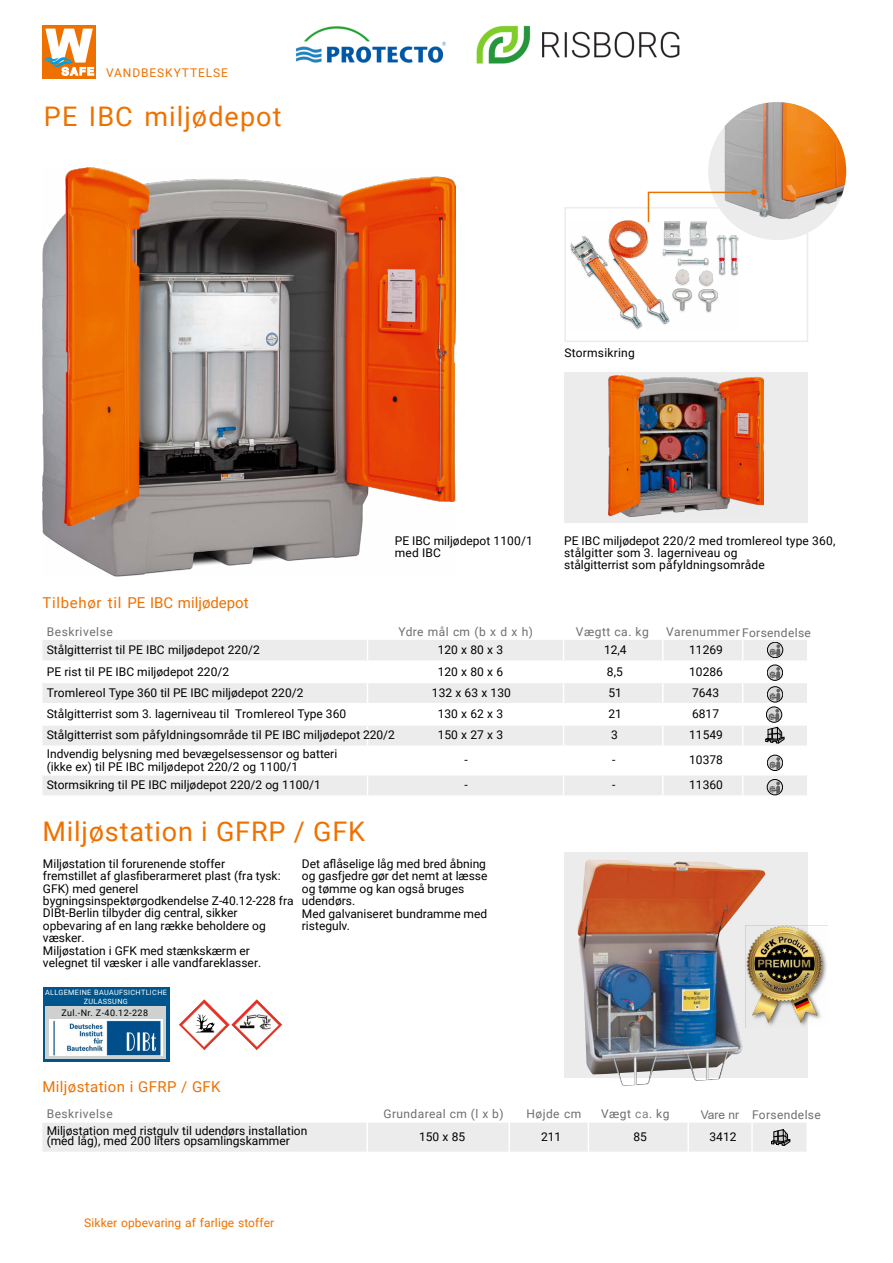
<style>
.page{position:relative;width:893px;height:1263px;background:#fff}
.page>*{position:absolute;margin:0;border:0;box-sizing:border-box;transform-origin:0 0}
.t1{font:27px "Roboto";letter-spacing:.03em;color:#ee7100}
.t2{font:15px "Roboto";color:#ee7100}
.t3{font:15px "Roboto";letter-spacing:.025em;color:#ee7100}
.t4{font:12px/12.3px "Roboto";color:#000}
.t5{font:12px "Roboto";letter-spacing:.04em;color:#6e6e6e}
.t6{font:12px "Roboto";letter-spacing:.01em;color:#ee7100}
.t7{font:12px "Roboto";letter-spacing:.075em;color:#ee7100}
.t8{font:12px "Roboto";letter-spacing:.02em;color:#000}
.t9{font:12px "Arial";color:#6e6e6e}
.t10{font:9px "Roboto";letter-spacing:.045em;color:#000}
.t11{font:7.35px/8.7px "Roboto";letter-spacing:.045em;color:#fff;text-align:center}
.s1{color:#808080}
</style>
<div class="page">
<div style="left:43px;top:26px;width:53px;height:53px;background:#ee7100"></div>
<svg style="left:43px;top:29px;width:51px;height:47px"></svg>
<div style="left:564px;top:852px;width:244px;height:225px;background:#ececec"></div>
<img style="left:577px;top:860px;width:188px;height:226px">
<img style="left:43px;top:168px;width:413px;height:408px">
<div style="left:564px;top:372px;width:244px;height:150px;background:#ececec"></div>
<img style="left:608px;top:375px;width:155px;height:141px">
<img style="left:746px;top:925px;width:82px;height:102px">
<img style="left:743px;top:926px;width:82px;height:96px">
<img style="left:570px;top:221px;width:169px;height:109px">
<div style="left:564px;top:207px;width:244px;height:135px;border:2px solid #ececec"></div>
<div style="left:708px;top:102px;width:138px;height:138px;background:#ececec;border-radius:50%"></div>
<img style="left:725px;top:102px;width:121px;height:117px">
<svg style="left:647px;top:189px;width:110px;height:35px"></svg>
<img style="left:179px;top:999px;width:103px;height:51px">
<svg style="left:189px;top:1007px;width:34px;height:35px"></svg>
<div style="left:42px;top:1123px;width:765px;height:29px;background:#ececec"></div>
<svg style="left:43px;top:640px;width:764px;height:155px;fill:#ececec"></svg>
<hr style="left:43px;top:660px;width:324px;height:2px;background:#fff">
<hr style="left:367px;top:660px;width:196px;height:2px;background:#fff">
<hr style="left:563px;top:660px;width:100px;height:2px;background:#fff">
<hr style="left:663px;top:660px;width:80px;height:2px;background:#fff">
<hr style="left:743px;top:660px;width:65px;height:2px;background:#fff">
<hr style="left:43px;top:682px;width:324px;height:1px;background:#fff">
<hr style="left:367px;top:682px;width:196px;height:1px;background:#fff">
<hr style="left:563px;top:682px;width:100px;height:1px;background:#fff">
<hr style="left:663px;top:682px;width:80px;height:1px;background:#fff">
<hr style="left:743px;top:682px;width:65px;height:1px;background:#fff">
<hr style="left:43px;top:703px;width:324px;height:1px;background:#fff">
<hr style="left:367px;top:703px;width:196px;height:1px;background:#fff">
<hr style="left:563px;top:703px;width:100px;height:1px;background:#fff">
<hr style="left:663px;top:703px;width:80px;height:1px;background:#fff">
<hr style="left:743px;top:703px;width:65px;height:1px;background:#fff">
<hr style="left:43px;top:724px;width:324px;height:2px;background:#fff">
<hr style="left:367px;top:724px;width:196px;height:2px;background:#fff">
<hr style="left:563px;top:724px;width:100px;height:2px;background:#fff">
<hr style="left:663px;top:724px;width:80px;height:2px;background:#fff">
<hr style="left:743px;top:724px;width:65px;height:2px;background:#fff">
<hr style="left:43px;top:745px;width:324px;height:2px;background:#fff">
<hr style="left:367px;top:745px;width:196px;height:2px;background:#fff">
<hr style="left:563px;top:745px;width:100px;height:2px;background:#fff">
<hr style="left:663px;top:745px;width:80px;height:2px;background:#fff">
<hr style="left:743px;top:745px;width:65px;height:2px;background:#fff">
<hr style="left:43px;top:774px;width:324px;height:1px;background:#fff">
<hr style="left:367px;top:774px;width:196px;height:1px;background:#fff">
<hr style="left:563px;top:774px;width:100px;height:1px;background:#fff">
<hr style="left:663px;top:774px;width:80px;height:1px;background:#fff">
<hr style="left:743px;top:774px;width:65px;height:1px;background:#fff">
<svg style="left:563px;top:640px;width:1px;height:155px"></svg>
<svg style="left:662px;top:640px;width:1px;height:155px"></svg>
<svg style="left:367px;top:640px;width:1px;height:155px"></svg>
<svg style="left:742px;top:640px;width:1px;height:155px"></svg>
<svg style="left:767px;top:642px;width:16px;height:16px"></svg>
<div style="left:767px;top:642px;width:16px;height:16px;border:1px solid #000;border-radius:50%"></div>
<svg style="left:770px;top:644px;width:10px;height:13px"></svg>
<svg style="left:767px;top:665px;width:16px;height:15px"></svg>
<div style="left:767px;top:665px;width:16px;height:15px;border:1px solid #000;border-radius:50%"></div>
<svg style="left:770px;top:667px;width:10px;height:12px"></svg>
<svg style="left:767px;top:687px;width:16px;height:15px"></svg>
<div style="left:767px;top:686px;width:16px;height:16px;border:1px solid #000;border-radius:50%"></div>
<svg style="left:770px;top:689px;width:10px;height:12px"></svg>
<svg style="left:766px;top:707px;width:16px;height:15px"></svg>
<div style="left:766px;top:707px;width:16px;height:15px;border:1px solid #000;border-radius:50%"></div>
<svg style="left:769px;top:709px;width:10px;height:12px"></svg>
<svg style="left:765px;top:727px;width:19px;height:16px"></svg>
<svg style="left:767px;top:755px;width:16px;height:15px"></svg>
<div style="left:767px;top:755px;width:16px;height:16px;border:1px solid #000;border-radius:50%"></div>
<svg style="left:770px;top:757px;width:10px;height:12px"></svg>
<svg style="left:767px;top:779px;width:16px;height:16px"></svg>
<div style="left:767px;top:779px;width:16px;height:16px;border:1px solid #000;border-radius:50%"></div>
<svg style="left:770px;top:781px;width:10px;height:13px"></svg>
<div style="left:43px;top:987px;width:126px;height:75px;background:#00568c"></div>
<div style="left:46px;top:1006px;width:120px;height:53px;background:#cfd0d0"></div>
<svg style="left:49px;top:1019px;width:114px;height:37px"></svg>
<img style="left:53px;top:1020px;width:107px;height:35px">
<img style="left:477px;top:26px;width:202px;height:38px">
<img style="left:296px;top:26px;width:150px;height:37px">
<p class="t7" style="left:106px;top:68px;width:123px">VANDBESKYTTELSE</p>
<h1 class="t1" style="left:44px;top:106px;width:239px">PE IBC miljødepot</h1>
<p class="t2" style="left:43px;top:597px;width:208px">Tilbehør til PE IBC miljødepot</p>
<p class="t8" style="left:564px;top:348px;width:72px">Stormsikring</p>
<p class="t4" style="left:395px;top:536px;width:140px">PE IBC miljødepot 1100/1 med IBC</p>
<p class="t4" style="left:564px;top:536px;width:273px">PE IBC miljødepot 220/2 med tromlereol type 360, stålgitter som 3. lagerniveau og<br>stålgitterrist som påfyldningsområde</p>
<p class="t5" style="left:47px;top:627px;width:68px">Beskrivelse</p>
<p class="t5" style="left:399px;top:627px;width:136px">Ydre mål cm (b x d x h)</p>
<p class="t5" style="left:576px;top:627px;width:74px">Vægtt ca. kg</p>
<p class="t5" style="left:666px;top:628px;width:146px">Varenummer Forsendelse</p>
<p class="t4" style="left:47px;top:645px;width:215px">Stålgitterrist til PE IBC miljødepot 220/2</p>
<p class="t4" style="left:438px;top:645px;width:67px">120 x 80 x 3</p>
<p class="t4" style="left:604px;top:645px;width:24px">12,4</p>
<p class="t4" style="left:689px;top:645px;width:35px">11269</p>
<p class="t4" style="left:47px;top:666px;width:184px">PE rist til PE IBC miljødepot 220/2</p>
<p class="t4" style="left:438px;top:666px;width:67px">120 x 80 x 6</p>
<p class="t4" style="left:607px;top:666px;width:17px">8,5</p>
<p class="t4" style="left:689px;top:666px;width:35px">10286</p>
<p class="t4" style="left:47px;top:688px;width:258px">Tromlereol Type 360 til PE IBC miljødepot 220/2</p>
<p class="t4" style="left:432px;top:688px;width:80px">132 x 63 x 130</p>
<p class="t4" style="left:608px;top:688px;width:15px">51</p>
<p class="t4" style="left:692px;top:688px;width:28px">7643</p>
<p class="t4" style="left:47px;top:709px;width:301px">Stålgitterrist som 3. lagerniveau til Tromlereol Type 360</p>
<p class="t4" style="left:438px;top:709px;width:67px">130 x 62 x 3</p>
<p class="t4" style="left:608px;top:709px;width:15px">21</p>
<p class="t4" style="left:692px;top:709px;width:28px">6817</p>
<p class="t4" style="left:47px;top:730px;width:350px">Stålgitterrist som påfyldningsområde til PE IBC miljødepot 220/2</p>
<p class="t4" style="left:438px;top:730px;width:67px">150 x 27 x 3</p>
<p class="t4" style="left:611px;top:730px;width:8px">3</p>
<p class="t4" style="left:689px;top:730px;width:35px">11549</p>
<p class="t4" style="left:47px;top:749px;width:292px">Indvendig belysning med bevægelsessensor og batteri (ikke ex) til PE IBC miljødepot 220/2 og 1100/1</p>
<p class="t4" style="left:465px;top:755px;width:5px">-</p>
<p class="t4" style="left:612px;top:755px;width:5px">-</p>
<p class="t4" style="left:689px;top:755px;width:35px">10378</p>
<p class="t4" style="left:47px;top:780px;width:276px">Stormsikring til PE IBC miljødepot 220/2 og 1100/1</p>
<p class="t4" style="left:465px;top:780px;width:5px">-</p>
<p class="t4" style="left:612px;top:780px;width:5px">-</p>
<p class="t4" style="left:689px;top:780px;width:35px">11360</p>
<h1 class="t1" style="left:43px;top:821px;width:324px">Miljøstation i GFRP / GFK</h1>
<p class="t4" style="left:43px;top:859px;width:252px">Miljøstation til forurenende stoffer<br>fremstillet af glasfiberarmeret plast (fra tysk:<br>GFK) med generel bygningsinspektørgodkendelse Z-40.12-228 fra DIBt-Berlin tilbyder dig central, sikker opbevaring af en lang række beholdere og væsker.<br>Miljøstation i GFK med stænkskærm er velegnet til væsker i alle vandfareklasser.</p>
<p class="t11" style="left:45px;top:989px;width:123px">ALLGEMEINE BAUAUFSICHTLICHE<br>ZULASSUNG</p>
<p class="t10" style="left:61px;top:1009px;width:88px">Zul.-Nr. Z-40.12-228</p>
<p class="t4" style="left:302px;top:859px;width:187px">Det aflåselige låg med bred åbning og gasfjedre gør det nemt at læsse og tømme og kan også bruges udendørs.<br>Med galvaniseret bundramme med ristegulv.</p>
<p class="t3" style="left:42px;top:1081px;width:180px">Miljøstation i GFRP / GFK</p>
<p class="t5" style="left:47px;top:1109px;width:68px">Beskrivelse</p>
<p class="t5" style="left:383px;top:1109px;width:122px">Grundareal cm (l x b)</p>
<p class="t5" style="left:526px;top:1109px;width:56px">Højde cm</p>
<p class="t5" style="left:601px;top:1109px;width:70px">Vægt <span class="s1">ca</span>. kg</p>
<p class="t9" style="left:701px;top:1110px;width:40px">Vare nr</p>
<p class="t4" style="left:47px;top:1127px;width:262px;line-height:10.5px">Miljøstation med ristgulv til udendørs installation (med låg), med 200 liters opsamlingskammer</p>
<p class="t4" style="left:419px;top:1132px;width:48px">150 x 85</p>
<p class="t4" style="left:541px;top:1132px;width:22px">211</p>
<p class="t4" style="left:633px;top:1132px;width:15px">85</p>
<p class="t4" style="left:709px;top:1132px;width:28px">3412</p>
<p class="t5" style="left:752px;top:1110px;width:70px">Forsendelse</p>
<p class="t6" style="left:84px;top:1218px;width:192px">Sikker opbevaring af farlige stoffer</p>
</div>
